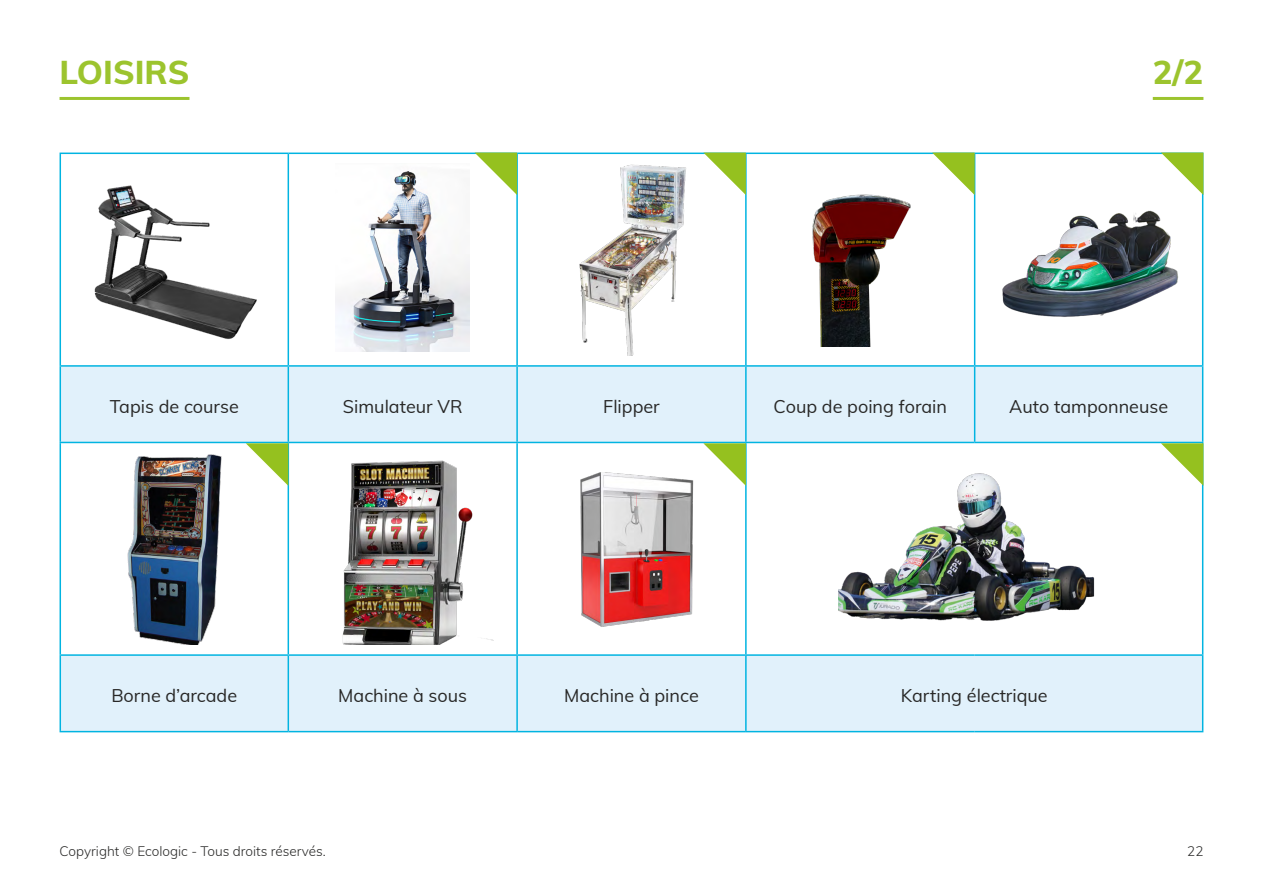
<style>
.page{position:relative;width:1263px;height:893px;background:#fff}
.page>*{position:absolute;margin:0;border:0;box-sizing:border-box;transform-origin:0 0}
.t1{font:800 33px "Muli";color:#9cc42e}
.t2{font:18px "Muli";color:#282827}
.t3{font:300 13.5px "Muli";color:#282827}
</style>
<div class="page">
<hr style="left:60px;top:97px;width:129px;height:3px;background:#9cc42e">
<svg style="left:61px;top:367px;width:1141px;height:364px;fill:#e1f1fb"></svg>
<hr style="left:288px;top:154px;width:1px;height:211px;background:#01b4e1">
<hr style="left:516px;top:154px;width:2px;height:211px;background:#01b4e1">
<hr style="left:745px;top:154px;width:2px;height:211px;background:#01b4e1">
<hr style="left:974px;top:154px;width:1px;height:211px;background:#01b4e1">
<hr style="left:288px;top:367px;width:1px;height:75px;background:#01b4e1">
<hr style="left:516px;top:367px;width:2px;height:75px;background:#01b4e1">
<hr style="left:745px;top:367px;width:2px;height:75px;background:#01b4e1">
<hr style="left:974px;top:367px;width:1px;height:75px;background:#01b4e1">
<hr style="left:288px;top:443px;width:1px;height:211px;background:#01b4e1">
<hr style="left:516px;top:443px;width:2px;height:211px;background:#01b4e1">
<hr style="left:288px;top:656px;width:1px;height:75px;background:#01b4e1">
<hr style="left:516px;top:656px;width:2px;height:75px;background:#01b4e1">
<hr style="left:60px;top:153px;width:228px;height:1px;background:#01b4e1">
<hr style="left:60px;top:154px;width:1px;height:211px;background:#01b4e1">
<hr style="left:288px;top:153px;width:229px;height:1px;background:#01b4e1">
<hr style="left:517px;top:153px;width:229px;height:1px;background:#01b4e1">
<hr style="left:746px;top:153px;width:229px;height:1px;background:#01b4e1">
<hr style="left:975px;top:153px;width:228px;height:1px;background:#01b4e1">
<hr style="left:1202px;top:154px;width:1px;height:211px;background:#01b4e1">
<hr style="left:60px;top:443px;width:1px;height:211px;background:#01b4e1">
<hr style="left:60px;top:365px;width:228px;height:2px;background:#01b4e1">
<hr style="left:60px;top:367px;width:1px;height:75px;background:#01b4e1">
<hr style="left:288px;top:365px;width:229px;height:2px;background:#01b4e1">
<hr style="left:517px;top:365px;width:229px;height:2px;background:#01b4e1">
<hr style="left:746px;top:365px;width:229px;height:2px;background:#01b4e1">
<hr style="left:975px;top:365px;width:228px;height:2px;background:#01b4e1">
<hr style="left:1202px;top:367px;width:1px;height:75px;background:#01b4e1">
<hr style="left:60px;top:442px;width:228px;height:1px;background:#01b4e1">
<hr style="left:288px;top:442px;width:229px;height:1px;background:#01b4e1">
<hr style="left:517px;top:442px;width:229px;height:1px;background:#01b4e1">
<hr style="left:60px;top:654px;width:228px;height:2px;background:#01b4e1">
<hr style="left:60px;top:656px;width:1px;height:75px;background:#01b4e1">
<hr style="left:288px;top:654px;width:229px;height:2px;background:#01b4e1">
<hr style="left:517px;top:654px;width:229px;height:2px;background:#01b4e1">
<hr style="left:60px;top:731px;width:228px;height:1px;background:#01b4e1">
<hr style="left:288px;top:731px;width:229px;height:1px;background:#01b4e1">
<hr style="left:517px;top:731px;width:229px;height:1px;background:#01b4e1">
<hr style="left:746px;top:442px;width:229px;height:1px;background:#01b4e1">
<hr style="left:745px;top:443px;width:2px;height:211px;background:#01b4e1">
<hr style="left:975px;top:442px;width:228px;height:1px;background:#01b4e1">
<hr style="left:1202px;top:443px;width:1px;height:211px;background:#01b4e1">
<hr style="left:746px;top:654px;width:229px;height:2px;background:#01b4e1">
<hr style="left:745px;top:656px;width:2px;height:75px;background:#01b4e1">
<hr style="left:975px;top:654px;width:228px;height:2px;background:#01b4e1">
<hr style="left:1202px;top:656px;width:1px;height:75px;background:#01b4e1">
<hr style="left:746px;top:731px;width:229px;height:1px;background:#01b4e1">
<hr style="left:975px;top:731px;width:228px;height:1px;background:#01b4e1">
<img style="left:59px;top:170px;width:231px;height:179px">
<img style="left:335px;top:171px;width:135px;height:180px">
<img style="left:579px;top:164px;width:107px;height:192px">
<img style="left:812px;top:194px;width:99px;height:153px">
<img style="left:1002px;top:210px;width:176px;height:107px">
<img style="left:125px;top:453px;width:99px;height:191px">
<img style="left:312px;top:453px;width:182px;height:192px">
<img style="left:542px;top:459px;width:179px;height:179px">
<img style="left:839px;top:466px;width:271px;height:169px">
<hr style="left:1153px;top:97px;width:50px;height:3px;background:#9cc42e">
<svg style="left:703px;top:153px;width:43px;height:42px"></svg>
<svg style="left:475px;top:153px;width:42px;height:42px"></svg>
<svg style="left:932px;top:153px;width:43px;height:42px"></svg>
<svg style="left:1161px;top:443px;width:42px;height:43px"></svg>
<svg style="left:1161px;top:153px;width:42px;height:42px"></svg>
<svg style="left:246px;top:443px;width:42px;height:43px"></svg>
<svg style="left:703px;top:443px;width:43px;height:43px"></svg>
<h1 class="t1" style="left:60px;top:48px;width:131px">LOISIRS</h1>
<h1 class="t1" style="left:1153px;top:48px;width:52px">2/2</h1>
<p class="t2" style="left:110px;top:394px;width:131px">Tapis de course</p>
<p class="t2" style="left:343px;top:394px;width:121px">Simulateur VR</p>
<p class="t2" style="left:603px;top:394px;width:58px">Flipper</p>
<p class="t2" style="left:774px;top:394px;width:175px">Coup de poing forain</p>
<p class="t2" style="left:1009px;top:394px;width:160px">Auto tamponneuse</p>
<p class="t2" style="left:111px;top:683px;width:127px">Borne d’arcade</p>
<p class="t2" style="left:338px;top:683px;width:130px">Machine à sous</p>
<p class="t2" style="left:564px;top:683px;width:136px">Machine à pince</p>
<p class="t2" style="left:901px;top:683px;width:148px">Karting électrique</p>
<p class="t3" style="left:60px;top:841px;width:268px">Copyright © Ecologic - Tous droits réservés.</p>
<p class="t3" style="left:1187px;top:841px;width:18px">22</p>
</div>
